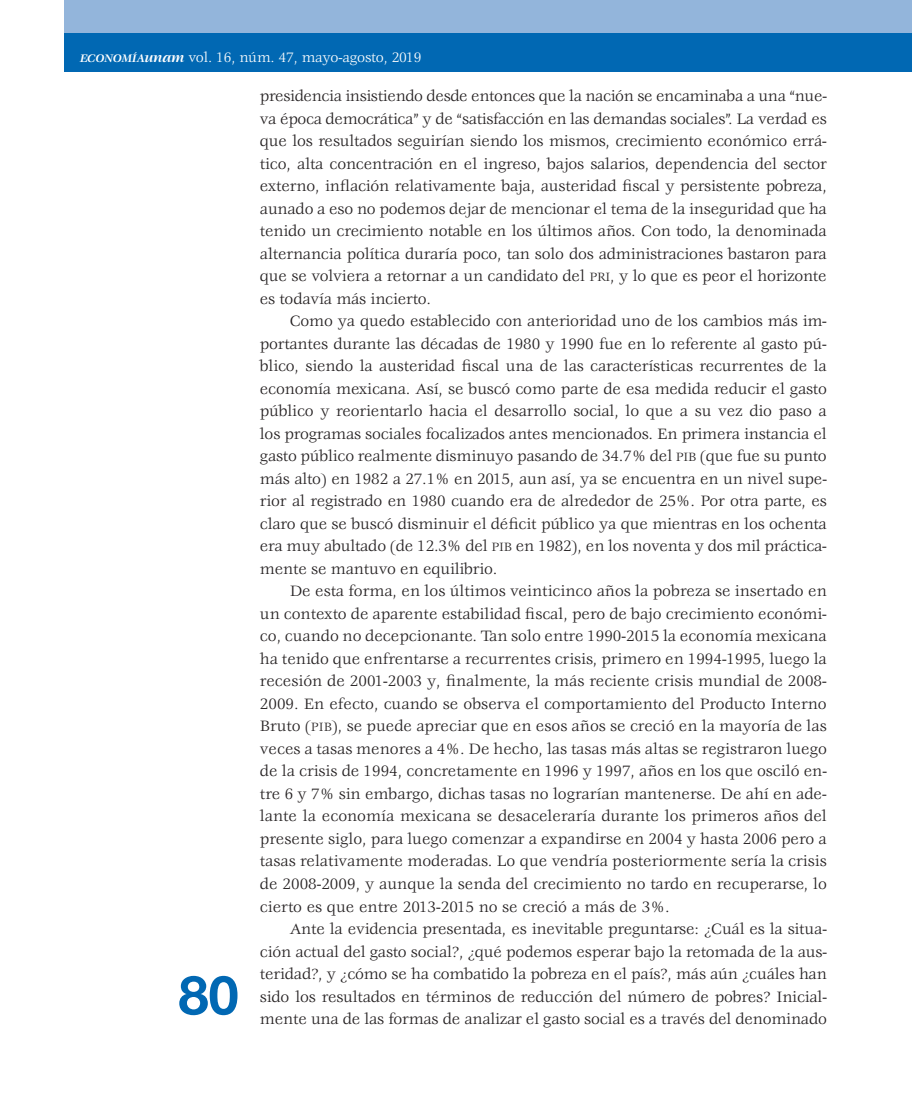
<style>
.page{position:relative;width:912px;height:1106px;background:#fff}
.page>*{position:absolute;margin:0;border:0;box-sizing:border-box;transform-origin:0 0}
.t1{font:700 54px "Helvetica Neue LT Std";color:#0168b3}
.t2{font:16.5px/22.5px "Veljovic";letter-spacing:-.01em;color:#231f20;text-align:justify}
.t3{font:15px "Veljovic";letter-spacing:-.01em;color:#fff}
.s1{font-family:"Veljovic Bold Italic SC800";font-size:12px}
.s2{font-weight:700;font-style:italic}
.s3{font-family:"Veljovic Book SC800";font-size:13.2px}
</style>
<div class="page">
<div style="left:64px;top:0;width:847px;height:49px;background:#93b5db"></div>
<div style="left:64px;top:33px;width:847px;height:38px;background:#0168b3"></div>
<p class="t3" style="left:80px;top:49px;width:343px"><span class="s1">ECONOMÍA</span><span class="s2">unam</span> vol. 16, núm. 47, mayo-agosto, 2019</p>
<p class="t2" style="left:260px;top:85px;width:568px">presidencia insistiendo desde entonces que la nación se encaminaba a una “nue&shy;va época democrática” y de “satisfacción en las demandas sociales”. La verdad es que los resultados seguirían siendo los mismos, crecimiento económico errá&shy;tico, alta concentración en el ingreso, bajos salarios, dependencia del sector externo, inflación relativamente baja, austeridad fiscal y persistente pobreza, aunado a eso no podemos dejar de mencionar el tema de la inseguridad que ha tenido un crecimiento notable en los últimos años. Con todo, la denominada alternancia política duraría poco, tan solo dos administraciones bastaron para que se volviera a retornar a un candidato del <span class="s3">pri</span>, y lo que es peor el horizonte es todavía más incierto.</p>
<p class="t2" style="left:260px;top:310px;width:568px;text-indent:30px">Como ya quedo establecido con anterioridad uno de los cambios más im&shy;portantes durante las décadas de 1980 y 1990 fue en lo referente al gasto pú&shy;blico, siendo la austeridad fiscal una de las características recurrentes de la economía mexicana. Así, se buscó como parte de esa medida reducir el gasto público y reorientarlo hacia el desarrollo social, lo que a su vez dio paso a los programas sociales focalizados antes mencionados. En primera instancia el gasto público realmente disminuyo pasando de 34.7% del <span class="s3">pib</span> (que fue su punto más alto) en 1982 a 27.1% en 2015, aun así, ya se encuentra en un nivel supe&shy;rior al registrado en 1980 cuando era de alrededor de 25%. Por otra parte, es claro que se buscó disminuir el déficit público ya que mientras en los ochenta era muy abultado (de 12.3% del <span class="s3">pib</span> en 1982), en los noventa y dos mil práctica&shy;mente se mantuvo en equilibrio.</p>
<p class="t2" style="left:260px;top:580px;width:568px;text-indent:30px">De esta forma, en los últimos veinticinco años la pobreza se insertado en un contexto de aparente estabilidad fiscal, pero de bajo crecimiento económi&shy;co, cuando no decepcionante. Tan solo entre 1990-2015 la economía mexicana ha tenido que enfrentarse a recurrentes crisis, primero en 1994-1995, luego la recesión de 2001-2003 y, finalmente, la más reciente crisis mundial de 2008- 2009. En efecto, cuando se observa el comportamiento del Producto Interno Bruto (<span class="s3">pib</span>), se puede apreciar que en esos años se creció en la mayoría de las veces a tasas menores a 4%. De hecho, las tasas más altas se registraron luego de la crisis de 1994, concretamente en 1996 y 1997, años en los que osciló en&shy;tre 6 y 7% sin embargo, dichas tasas no lograrían mantenerse. De ahí en ade&shy;lante la economía mexicana se desaceleraría durante los primeros años del presente siglo, para luego comenzar a expandirse en 2004 y hasta 2006 pero a tasas relativamente moderadas. Lo que vendría posteriormente sería la crisis de 2008-2009, y aunque la senda del crecimiento no tardo en recuperarse, lo cierto es que entre 2013-2015 no se creció a más de 3%.</p>
<p class="t2" style="left:260px;top:918px;width:568px;text-indent:30px">Ante la evidencia presentada, es inevitable preguntarse: ¿Cuál es la situa&shy;ción actual del gasto social?, ¿qué podemos esperar bajo la retomada de la aus&shy;teridad?, y ¿cómo se ha combatido la pobreza en el país?, más aún ¿cuáles han sido los resultados en términos de reducción del número de pobres? Inicial&shy;mente una de las formas de analizar el gasto social es a través del denominado</p>
<h1 class="t1" style="left:178px;top:961px;width:62px">80</h1>
</div>
